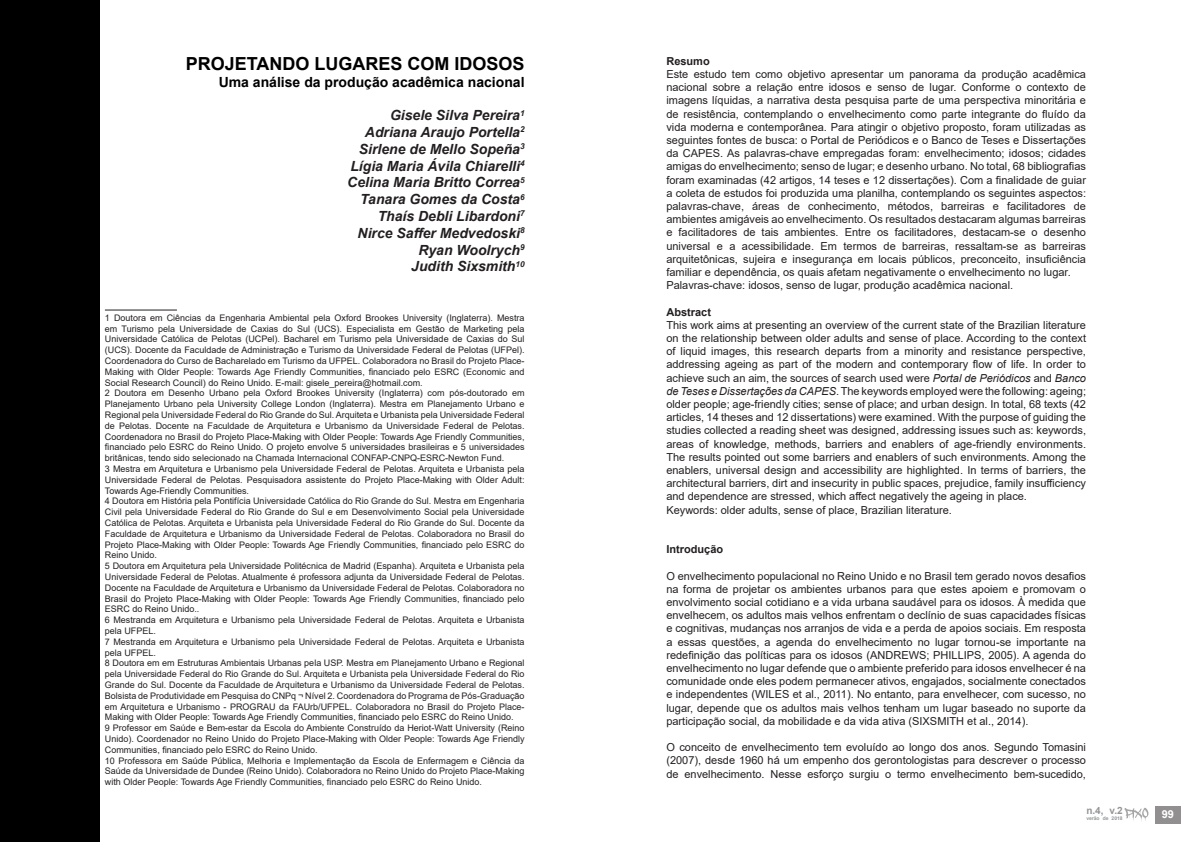
<style>
.page{position:relative;width:1191px;height:842px;background:#fff}
.page>*{position:absolute;margin:0;border:0;box-sizing:border-box;transform-origin:0 0}
.t1{font:700 18px "Arial";color:#000}
.t2{font:italic 700 14px "Arial";color:#231f20}
.t3{font:700 14px "Arial";color:#000}
.t4{font:11px/13.2px "Arial";color:#231f20;text-align:justify}
.t5{font:700 11px "Arial";color:#231f20}
.t6{font:700 11px "Arial";color:#fff}
.t7{font:700 10px "Arial";color:#939598}
.t8{font:9px/10.8px "Arial";color:#231f20;text-align:justify}
.t9{font:700 5px "Arial";color:#939598}
.s1{font-style:italic}
</style>
<div class="page">
<div style="left:1155px;top:806px;width:25px;height:17px;background:#918f8f"></div>
<svg style="left:1124px;top:808px;width:24px;height:13px"></svg>
<hr style="left:105px;top:309px;width:72px;height:1px;background:#231f20">
<div style="left:0;top:0;width:99px;height:842px;background:#000"></div>
<p class="t1" style="left:186px;top:51px;width:340px">PROJETANDO LUGARES COM IDOSOS</p>
<p class="t3" style="left:219px;top:72px;width:307px">Uma análise da produção acadêmica nacional</p>
<p class="t2" style="left:390px;top:106px;width:136px">Gisele Silva Pereira<sup>1</sup></p>
<p class="t2" style="left:365px;top:123px;width:161px">Adriana Araujo Portella<sup>2</sup></p>
<p class="t2" style="left:359px;top:140px;width:167px">Sirlene de Mello Sopeña<sup>3</sup></p>
<p class="t2" style="left:350px;top:156px;width:176px">Lígia Maria Ávila Chiarelli<sup>4</sup></p>
<p class="t2" style="left:347px;top:173px;width:179px">Celina Maria Britto Correa<sup>5</sup></p>
<p class="t2" style="left:360px;top:190px;width:166px">Tanara Gomes da Costa<sup>6</sup></p>
<p class="t2" style="left:378px;top:207px;width:148px">Thaís Debli Libardoni<sup>7</sup></p>
<p class="t2" style="left:358px;top:224px;width:168px">Nirce Saffer Medvedoski<sup>8</sup></p>
<p class="t2" style="left:418px;top:240px;width:108px">Ryan Woolrych<sup>9</sup></p>
<p class="t2" style="left:411px;top:257px;width:115px">Judith Sixsmith<sup>10</sup></p>
<p class="t8" style="left:105px;top:312px;width:421px">1 Doutora em Ciências da Engenharia Ambiental pela Oxford Brookes University (Inglaterra). Mestra em Turismo pela Universidade de Caxias do Sul (UCS). Especialista em Gestão de Marketing pela Universidade Católica de Pelotas (UCPel). Bacharel em Turismo pela Universidade de Caxias do Sul (UCS). Docente da Faculdade de Administração e Turismo da Universidade Federal de Pelotas (UFPel).<br>Coordenadora do Curso de Bacharelado em Turismo da UFPEL. Colaboradora no Brasil do Projeto Place-Making with Older People: Towards Age Friendly Communities, financiado pelo ESRC (Economic and Social Research Council) do Reino Unido. E-mail: gisele_pereira@hotmail.com.</p>
<p class="t8" style="left:105px;top:388px;width:421px">2 Doutora em Desenho Urbano pela Oxford Brookes University (Inglaterra) com pós-doutorado em Planejamento Urbano pela University College London (Inglaterra). Mestra em Planejamento Urbano e Regional pela Universidade Federal do Rio Grande do Sul. Arquiteta e Urbanista pela Universidade Federal de Pelotas. Docente na Faculdade de Arquitetura e Urbanismo da Universidade Federal de Pelotas.<br>Coordenadora no Brasil do Projeto Place-Making with Older People: Towards Age Friendly Communities, financiado pelo ESRC do Reino Unido. O projeto envolve 5 universidades brasileiras e 5 universidades britânicas, tendo sido selecionado na Chamada Internacional CONFAP-CNPQ-ESRC-Newton Fund.</p>
<p class="t8" style="left:105px;top:463px;width:421px">3 Mestra em Arquitetura e Urbanismo pela Universidade Federal de Pelotas. Arquiteta e Urbanista pela Universidade Federal de Pelotas. Pesquisadora assistente do Projeto Place-Making with Older Adult:<br>Towards Age-Friendly Communities.</p>
<p class="t8" style="left:105px;top:496px;width:421px">4 Doutora em História pela Pontifícia Universidade Católica do Rio Grande do Sul. Mestra em Engenharia Civil pela Universidade Federal do Rio Grande do Sul e em Desenvolvimento Social pela Universidade Católica de Pelotas. Arquiteta e Urbanista pela Universidade Federal do Rio Grande do Sul. Docente da Faculdade de Arquitetura e Urbanismo da Universidade Federal de Pelotas. Colaboradora no Brasil do Projeto Place-Making with Older People: Towards Age Friendly Communities, financiado pelo ESRC do Reino Unido.</p>
<p class="t8" style="left:105px;top:561px;width:421px">5 Doutora em Arquitetura pela Universidade Politécnica de Madrid (Espanha). Arquiteta e Urbanista pela Universidade Federal de Pelotas. Atualmente é professora adjunta da Universidade Federal de Pelotas.<br>Docente na Faculdade de Arquitetura e Urbanismo da Universidade Federal de Pelotas. Colaboradora no Brasil do Projeto Place-Making with Older People: Towards Age Friendly Communities, financiado pelo ESRC do Reino Unido..</p>
<p class="t8" style="left:105px;top:615px;width:421px">6 Mestranda em Arquitetura e Urbanismo pela Universidade Federal de Pelotas. Arquiteta e Urbanista pela UFPEL.</p>
<p class="t8" style="left:105px;top:636px;width:421px">7 Mestranda em Arquitetura e Urbanismo pela Universidade Federal de Pelotas. Arquiteta e Urbanista pela UFPEL.</p>
<p class="t8" style="left:105px;top:658px;width:421px">8 Doutora em em Estruturas Ambientais Urbanas pela USP. Mestra em Planejamento Urbano e Regional pela Universidade Federal do Rio Grande do Sul. Arquiteta e Urbanista pela Universidade Federal do Rio Grande do Sul. Docente da Faculdade de Arquitetura e Urbanismo da Universidade Federal de Pelotas.<br>Bolsista de Produtividade em Pesquisa do CNPq ¬ Nível 2. Coordenadora do Programa de Pós-Graduação em Arquitetura e Urbanismo - PROGRAU da FAUrb/UFPEL. Colaboradora no Brasil do Projeto Place-Making with Older People: Towards Age Friendly Communities, financiado pelo ESRC do Reino Unido.</p>
<p class="t8" style="left:105px;top:723px;width:421px">9 Professor em Saúde e Bem-estar da Escola do Ambiente Construído da Heriot-Watt University (Reino Unido). Coordenador no Reino Unido do Projeto Place-Making with Older People: Towards Age Friendly Communities, financiado pelo ESRC do Reino Unido.</p>
<p class="t8" style="left:105px;top:755px;width:421px">10 Professora em Saúde Pública, Melhoria e Implementação da Escola de Enfermagem e Ciência da Saúde da Universidade de Dundee (Reino Unido). Colaboradora no Reino Unido do Projeto Place-Making with Older People: Towards Age Friendly Communities, financiado pelo ESRC do Reino Unido.</p>
<p class="t5" style="left:666px;top:53px;width:45px">Resumo</p>
<p class="t4" style="left:666px;top:67px;width:421px">Este estudo tem como objetivo apresentar um panorama da produção acadêmica nacional sobre a relação entre idosos e senso de lugar. Conforme o contexto de imagens líquidas, a narrativa desta pesquisa parte de uma perspectiva minoritária e de resistência, contemplando o envelhecimento como parte integrante do fluído da vida moderna e contemporânea. Para atingir o objetivo proposto, foram utilizadas as seguintes fontes de busca: o Portal de Periódicos e o Banco de Teses e Dissertações da CAPES. As palavras-chave empregadas foram: envelhecimento; idosos; cidades amigas do envelhecimento; senso de lugar; e desenho urbano. No total, 68 bibliografias foram examinadas (42 artigos, 14 teses e 12 dissertações). Com a finalidade de guiar a coleta de estudos foi produzida uma planilha, contemplando os seguintes aspectos: palavras-chave, áreas de conhecimento, métodos, barreiras e facilitadores de ambientes amigáveis ao envelhecimento. Os resultados destacaram algumas barreiras e facilitadores de tais ambientes. Entre os facilitadores, destacam-se o desenho universal e a acessibilidade. Em termos de barreiras, ressaltam-se as barreiras arquitetônicas, sujeira e insegurança em locais públicos, preconceito, insuficiência familiar e dependência, os quais afetam negativamente o envelhecimento no lugar.</p>
<p class="t4" style="left:666px;top:279px;width:348px">Palavras-chave: idosos, senso de lugar, produção acadêmica nacional.</p>
<p class="t5" style="left:666px;top:304px;width:46px">Abstract</p>
<p class="t4" style="left:666px;top:318px;width:421px">This work aims at presenting an overview of the current state of the Brazilian literature on the relationship between older adults and sense of place. According to the context of liquid images, this research departs from a minority and resistance perspective, addressing ageing as part of the modern and contemporary flow of life. In order to achieve such an aim, the sources of search used were <span class="s1">Portal de Periódicos</span> and <span class="s1">Banco de Teses e Dissertações da CAPES</span>. The keywords employed were the following: ageing; older people; age-friendly cities; sense of place; and urban design. In total, 68 texts (42 articles, 14 theses and 12 dissertations) were examined. With the purpose of guiding the studies collected a reading sheet was designed, addressing issues such as: keywords, areas of knowledge, methods, barriers and enablers of age-friendly environments.<br>The results pointed out some barriers and enablers of such environments. Among the enablers, universal design and accessibility are highlighted. In terms of barriers, the architectural barriers, dirt and insecurity in public spaces, prejudice, family insufficiency and dependence are stressed, which affect negatively the ageing in place.</p>
<p class="t4" style="left:666px;top:503px;width:287px">Keywords: older adults, sense of place, Brazilian literature.</p>
<p class="t5" style="left:666px;top:541px;width:58px">Introdução</p>
<p class="t4" style="left:666px;top:569px;width:421px">O envelhecimento populacional no Reino Unido e no Brasil tem gerado novos desafios na forma de projetar os ambientes urbanos para que estes apoiem e promovam o envolvimento social cotidiano e a vida urbana saudável para os idosos. À medida que envelhecem, os adultos mais velhos enfrentam o declínio de suas capacidades físicas e cognitivas, mudanças nos arranjos de vida e a perda de apoios sociais. Em resposta a essas questões, a agenda do envelhecimento no lugar tornou-se importante na redefinição das políticas para os idosos (ANDREWS; PHILLIPS, 2005). A agenda do envelhecimento no lugar defende que o ambiente preferido para idosos envelhecer é na comunidade onde eles podem permanecer ativos, engajados, socialmente conectados e independentes (WILES et al., 2011). No entanto, para envelhecer, com sucesso, no lugar, depende que os adultos mais velhos tenham um lugar baseado no suporte da participação social, da mobilidade e da vida ativa (SIXSMITH et al., 2014).</p>
<p class="t4" style="left:666px;top:741px;width:421px">O conceito de envelhecimento tem evoluído ao longo dos anos. Segundo Tomasini (2007), desde 1960 há um empenho dos gerontologistas para descrever o processo de envelhecimento. Nesse esforço surgiu o termo envelhecimento bem-sucedido,</p>
<p class="t7" style="left:1086px;top:804px;width:38px">n.4, v.2</p>
<p class="t9" style="left:1086px;top:815px;width:38px">verão de 2018</p>
<p class="t6" style="left:1161px;top:806px;width:14px">99</p>
</div>
